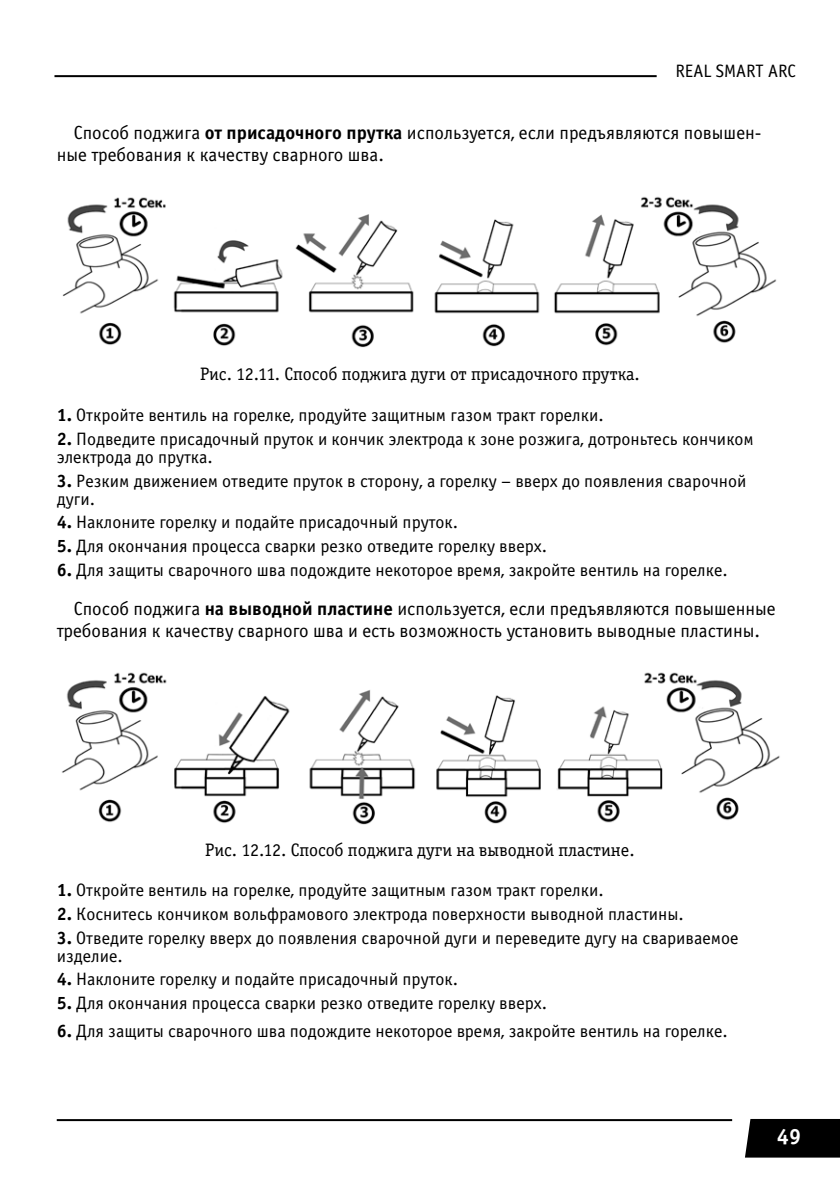
<style>
.page{position:relative;width:840px;height:1191px;background:#fff}
.page>*{position:absolute;margin:0;border:0;box-sizing:border-box;transform-origin:0 0}
.t1{font:700 22px "Officina Serif C";color:#fff}
.t2{font:19px/22px "Officina Sans C";color:#000}
.t3{font:18px/18px "Officina Sans C";color:#000}
.t4{font:18px "Officina Serif Book C";color:#000}
.s1{font-weight:700}
</style>
<div class="page">
<div style="left:745px;top:1119px;width:94px;height:38px;background:#000"></div>
<hr style="left:57px;top:1119px;width:674px;height:2px;background:#000">
<hr style="left:54px;top:75px;width:602px;height:2px;background:#000">
<img style="left:62px;top:196px;width:715px;height:152px">
<img style="left:62px;top:672px;width:718px;height:153px">
<p class="t3" style="left:675px;top:63px;width:122px">REAL SMART ARC</p>
<p class="t2" style="left:57px;top:122px;width:706px;text-indent:17px">Способ поджига <span class="s1">от присадочного прутка</span> используется, если предъявляются повышен&shy;ные требования к качеству сварного шва.</p>
<p class="t4" style="left:200px;top:364px;width:441px">Рис. 12.11. Способ поджига дуги от присадочного прутка.</p>
<p class="t3" style="left:57px;top:406px;width:548px"><span class="s1">1.</span> Откройте вентиль на горелке, продуйте защитным газом тракт горелки.</p>
<p class="t3" style="left:57px;top:430px;width:698px"><span class="s1">2.</span> Подведите присадочный пруток и кончик электрода к зоне розжига, дотроньтесь кончиком электрода до прутка.</p>
<p class="t3" style="left:57px;top:472px;width:690px"><span class="s1">3.</span> Резким движением отведите пруток в сторону, а горелку – вверх до появления сварочной дуги.</p>
<p class="t3" style="left:57px;top:513px;width:403px"><span class="s1">4.</span> Наклоните горелку и подайте присадочный пруток.</p>
<p class="t3" style="left:57px;top:537px;width:491px"><span class="s1">5.</span> Для окончания процесса сварки резко отведите горелку вверх.</p>
<p class="t3" style="left:57px;top:561px;width:672px"><span class="s1">6.</span> Для защиты сварочного шва подождите некоторое время, закройте вентиль на горелке.</p>
<p class="t2" style="left:57px;top:597px;width:720px;text-indent:17px">Способ поджига <span class="s1">на выводной пластине</span> используется, если предъявляются повышенные требования к качеству сварного шва и есть возможность установить выводные пластины.</p>
<p class="t4" style="left:205px;top:840px;width:430px">Рис. 12.12. Способ поджига дуги на выводной пластине.</p>
<p class="t3" style="left:57px;top:881px;width:548px"><span class="s1">1.</span> Откройте вентиль на горелке, продуйте защитным газом тракт горелки.</p>
<p class="t3" style="left:57px;top:905px;width:628px"><span class="s1">2.</span> Коснитесь кончиком вольфрамового электрода поверхности выводной пластины.</p>
<p class="t3" style="left:57px;top:929px;width:683px"><span class="s1">3.</span> Отведите горелку вверх до появления сварочной дуги и переведите дугу на свариваемое изделие.</p>
<p class="t3" style="left:57px;top:970px;width:403px"><span class="s1">4.</span> Наклоните горелку и подайте присадочный пруток.</p>
<p class="t3" style="left:57px;top:994px;width:491px"><span class="s1">5.</span> Для окончания процесса сварки резко отведите горелку вверх.</p>
<p class="t3" style="left:57px;top:1022px;width:672px"><span class="s1">6.</span> Для защиты сварочного шва подождите некоторое время, закройте вентиль на горелке.</p>
<p class="t1" style="left:776px;top:1124px;width:26px">49</p>
</div>
